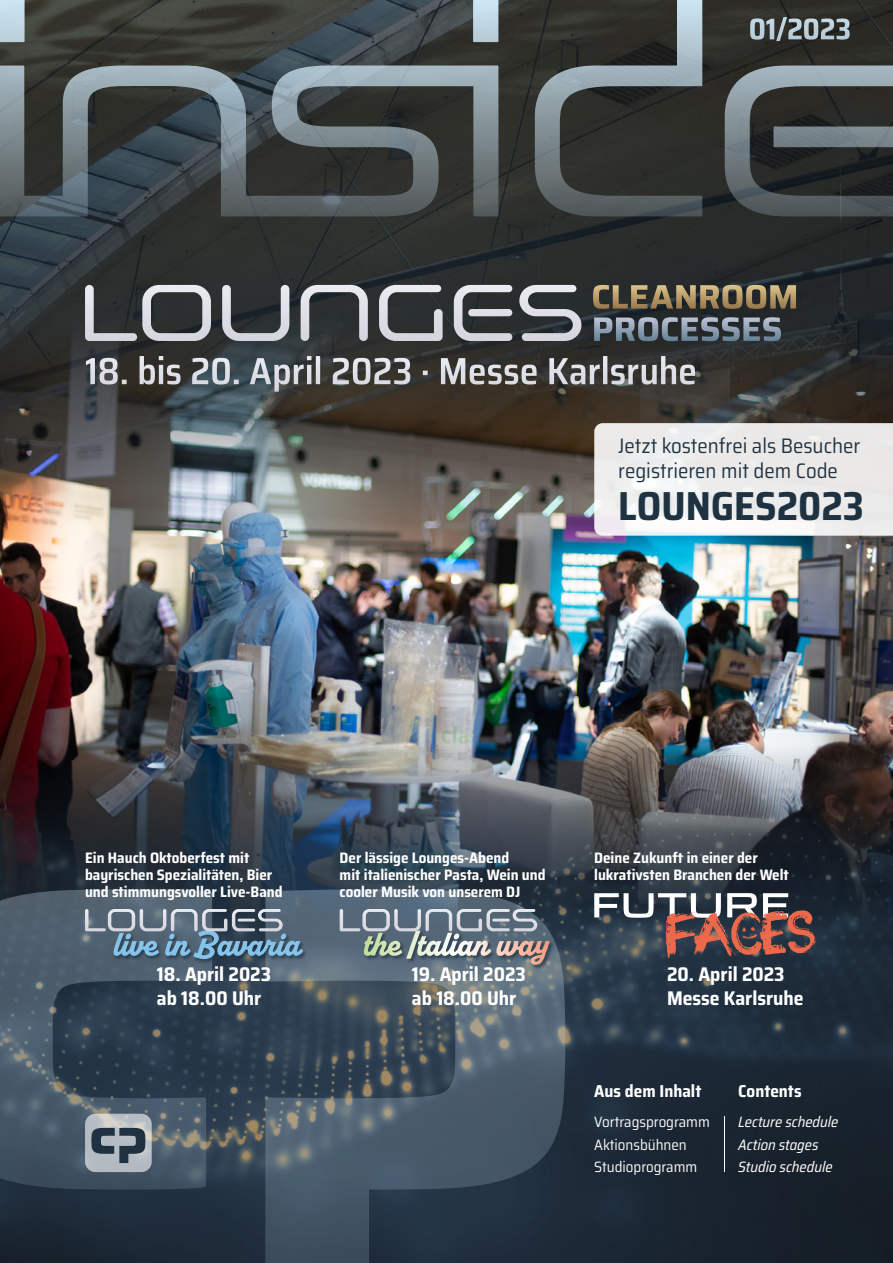
<style>
.page{position:relative;width:893px;height:1263px;background:#fff}
.page>*{position:absolute;margin:0;border:0;box-sizing:border-box;transform-origin:0 0}
.t1{font:700 semi-condensed 40.5px "Saira";color:#1f3241}
.t2{font:semi-condensed 21px/25.2px "Saira";color:#1f3241}
.t3{font:700 semi-condensed 19.8px/23.7px "Saira";color:#fff}
.t4{font:700 semi-condensed 17.25px "Saira";color:#fff}
.t5{font:700 semi-condensed 15.15px/16.6px "Saira";color:#fff}
.t6{font:semi-condensed 15px "Saira";color:#fff}
.t7{font:italic semi-condensed 15px "Saira";color:#fff}
</style>
<div class="page">
<img style="left:0;top:216px;width:893px;height:1047px">
<svg style="left:0;top:888px;width:212px;height:303px;background:#40505f"></svg>
<svg style="left:265px;top:888px;width:301px;height:375px;background:#445462"></svg>
<svg style="left:85px;top:1114px;width:67px;height:58px;background:#babfc3"></svg>
<svg style="left:91px;top:1128px;width:54px;height:35px;background:#66747f"></svg>
<svg style="left:0;top:0;width:893px;height:216px;background:#484e4f"></svg>
<svg style="left:593px;top:285px;width:173px;height:24px;background:#75684e"></svg>
<svg style="left:140px;top:356px;width:536px;height:28px;background:#707172"></svg>
<svg style="left:701px;top:317px;width:80px;height:24px;background:#616c78"></svg>
<svg style="left:85px;top:285px;width:496px;height:56px;background:#64686b"></svg>
<hr style="left:724px;top:1117px;width:1px;height:55px;background:#fff">
<svg style="left:594px;top:893px;width:221px;height:66px;background:#68595c"></svg>
<div style="left:113px;top:929px;width:195px;height:35px;background:#1f3241;opacity:.75"></div>
<div style="left:363px;top:930px;width:192px;height:40px;background:#1f3241;opacity:.75"></div>
<svg style="left:85px;top:909px;width:218px;height:50px;background:#667d8f"></svg>
<svg style="left:340px;top:909px;width:197px;height:50px;background:#808c93"></svg>
<svg style="left:594px;top:423px;width:299px;height:113px"></svg>
<h2 class="t2" style="left:618px;top:432px;width:244px">Jetzt kostenfrei als Besucher registrieren mit dem Code</h2>
<h1 class="t1" style="left:618px;top:473px;width:247px">LOUNGES2023</h1>
<p class="t5" style="left:85px;top:849px;width:199px">Ein Hauch Oktoberfest mit bayrischen Spezialitäten, Bier und stimmungsvoller Live-Band</p>
<p class="t5" style="left:340px;top:849px;width:207px">Der lässige Lounges-Abend<br>mit italienischer Pasta, Wein und cooler Musik von unserem DJ</p>
<p class="t5" style="left:594px;top:849px;width:196px">Deine Zukunft in einer der lukrativsten Branchen der Welt</p>
<h3 class="t3" style="left:157px;top:962px;width:116px">18. April 2023 ab 18.00 Uhr</h3>
<h3 class="t3" style="left:412px;top:962px;width:115px">19. April 2023 ab 18.00 Uhr</h3>
<h3 class="t3" style="left:667px;top:962px;width:138px">20. April 2023<br>Messe Karlsruhe</h3>
<p class="t4" style="left:594px;top:1077px;width:109px">Aus dem Inhalt</p>
<p class="t4" style="left:738px;top:1077px;width:65px">Contents</p>
<p class="t6" style="left:594px;top:1110px;width:117px">Vortragsprogramm</p>
<p class="t7" style="left:738px;top:1110px;width:102px">Lecture schedule</p>
<p class="t6" style="left:594px;top:1132px;width:94px">Aktionsbühnen</p>
<p class="t7" style="left:738px;top:1132px;width:82px">Action stages</p>
<p class="t6" style="left:594px;top:1155px;width:105px">Studioprogramm</p>
<p class="t7" style="left:738px;top:1155px;width:96px">Studio schedule</p>
</div>
